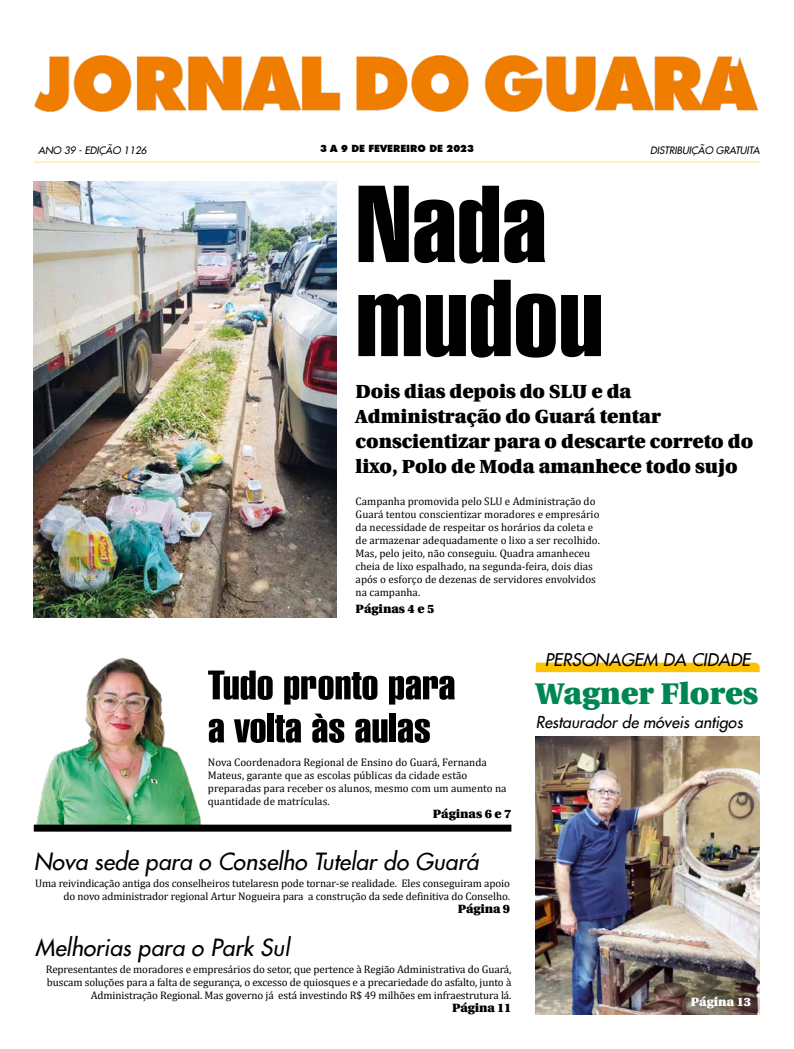
<style>
.page{position:relative;width:794px;height:1049px;background:#fff}
.page>*{position:absolute;margin:0;border:0;box-sizing:border-box;transform-origin:0 0}
.t1{font:106px/94px "Swiss 911 BT Extra Compressed";color:#000;scale:1.25 1}
.t2{font:40px/43px "Swiss 911 BT Extra Compressed";color:#000;scale:1.25 1}
.t3{font:900 30px "Utopia";color:#008654}
.t4{font:italic 23px "Futura 2";color:#000}
.t5{font:900 19px/25px "Utopia";color:#000}
.t6{font:italic 17px "Futura 2";color:#000}
.t7{font:italic 16px "Futura 2";color:#000}
.t8{font:900 12px "Utopia";color:#000}
.t9{font:900 12px "Utopia";color:#fff}
.t10{font:11px/13px "Cambria";letter-spacing:-.01em;color:#000}
.t11{font:italic 10px "Futura 2";color:#000}
.t12{font:900 10px "Futura BT";color:#000}
</style>
<div class="page">
<img style="left:34px;top:55px;width:725px;height:57px">
<hr style="left:34px;top:162px;width:725px;height:1px;background:#ffe195">
<img style="left:34px;top:181px;width:303px;height:436px">
<img style="left:536px;top:736px;width:223px;height:278px">
<div style="left:536px;top:663px;width:223px;height:9px;background:#fdc300"></div>
<img style="left:36px;top:657px;width:165px;height:167px">
<div style="left:34px;top:824px;width:477px;height:7px;background:#000"></div>
<p class="t11" style="left:38px;top:143px;width:110px">ANO 39 - EDIÇÃO 1126</p>
<p class="t12" style="left:320px;top:142px;width:155px">3 A 9 DE FEVEREIRO DE 2023</p>
<p class="t11" style="left:650px;top:143px;width:111px">DISTRIBUIÇÃO GRATUITA</p>
<h1 class="t1" style="left:356px;top:179px;width:200px">Nada mudou</h1>
<h3 class="t5" style="left:356px;top:379px;width:399px">Dois dias depois do SLU e da Administração do Guará tentar conscientizar para o descarte correto do lixo, Polo de Moda amanhece todo sujo</h3>
<p class="t10" style="left:356px;top:495px;width:246px">Campanha promovida pelo SLU e Administração do Guará tentou conscientizar moradores e empresário da necessidade de respeitar os horários da coleta e de armazenar adequadamente o lixo a ser recolhido.<br>Mas, pelo jeito, não conseguiu. Quadra amanheceu cheia de lixo espalhado, na segunda-feira, dois dias após o esforço de dezenas de servidores envolvidos na campanha.</p>
<p class="t8" style="left:356px;top:602px;width:80px">Páginas 4 e 5</p>
<h3 class="t6" style="left:545px;top:648px;width:207px">PERSONAGEM DA CIDADE</h3>
<h3 class="t3" style="left:536px;top:677px;width:224px">Wagner Flores</h3>
<h3 class="t7" style="left:536px;top:712px;width:209px">Restaurador de móveis antigos</h3>
<h2 class="t2" style="left:208px;top:664px;width:199px">Tudo pronto para a volta às aulas</h2>
<p class="t10" style="left:208px;top:756px;width:300px">Nova Coordenadora Regional de Ensino do Guará, Fernanda Mateus, garante que as escolas públicas da cidade estão preparadas para receber os alunos, mesmo com um aumento na quantidade de matrículas.</p>
<p class="t8" style="left:433px;top:807px;width:80px">Páginas 6 e 7</p>
<h3 class="t4" style="left:34px;top:846px;width:446px">Nova sede para o Conselho Tutelar do Guará</h3>
<p class="t10" style="left:35px;top:876px;width:476px;text-align:right">Uma reivindicação antiga dos conselheiros tutelaresn pode tornar-se realidade. Eles conseguiram apoio do novo administrador regional Artur Nogueira para a construção da sede definitiva do Conselho.</p>
<p class="t8" style="left:458px;top:902px;width:54px">Página 9</p>
<h3 class="t4" style="left:35px;top:932px;width:256px">Melhorias para o Park Sul</h3>
<p class="t10" style="left:46px;top:963px;width:467px;text-align:right">Representantes de moradores e empresários do setor, que pertence à Região Administrativa do Guará, buscam soluções para a falta de segurança, o excesso de quiosques e a precariedade do asfalto, junto à<br>Administração Regional. Mas governo já está investindo R$ 49 milhões em infraestrutura lá.</p>
<p class="t8" style="left:452px;top:1001px;width:61px">Página 11</p>
<p class="t9" style="left:691px;top:994px;width:62px">Página 13</p>
</div>
